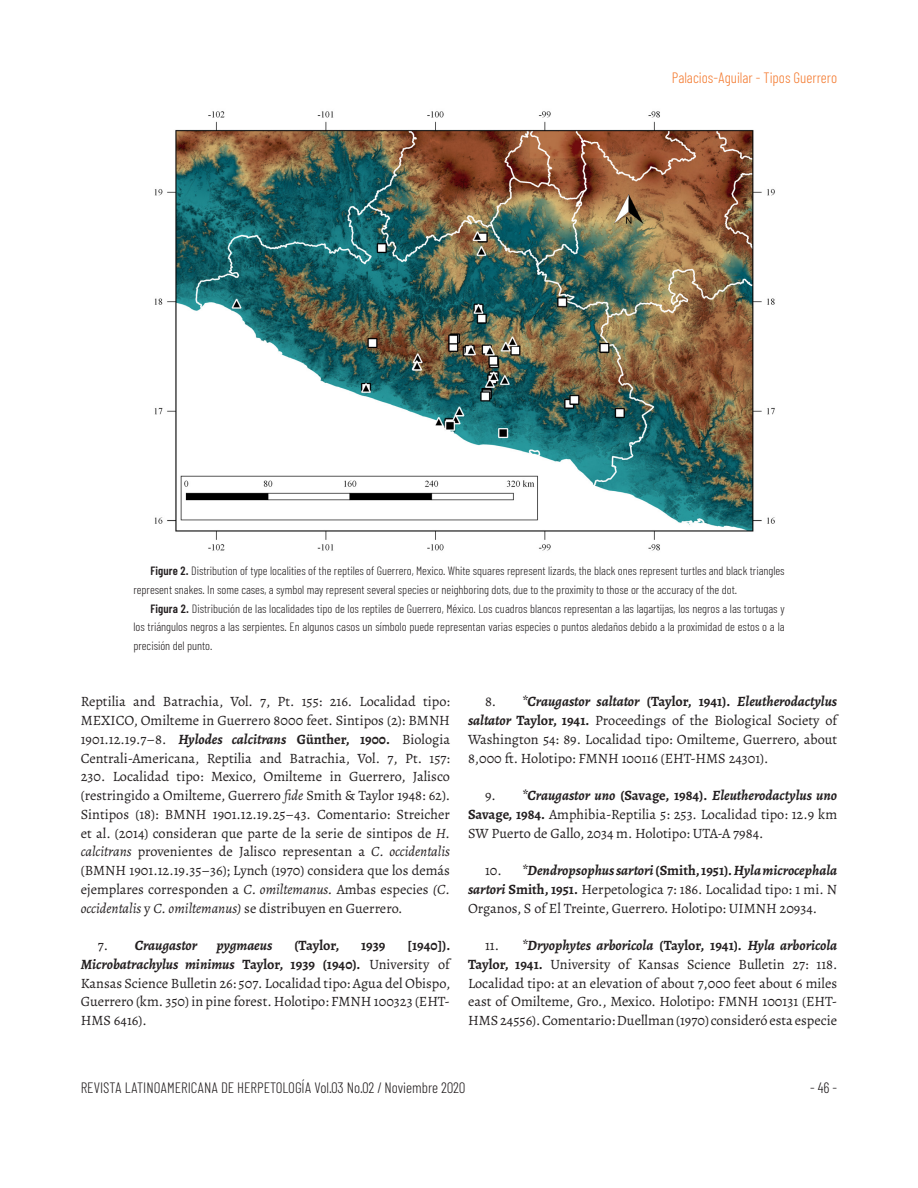
<style>
.page{position:relative;width:918px;height:1188px;background:#fff}
.page>*{position:absolute;margin:0;border:0;box-sizing:border-box;transform-origin:0 0}
.t1{font:300 15px "Barlow Condensed";color:#231f20}
.t2{font:300 15px "Barlow Condensed";color:#f47b31}
._02-txt_Artículo_2{font:14.25px/18.8px "Alegreya";color:#231f20;text-align:justify}
._02-txt_Artículo_2-2{font:italic 700 14.25px "Alegreya";color:#231f20}
._02-txt_Artículo_2-3{font:700 14.25px "Alegreya";color:#231f20}
._02-txt_pie_de_Foto{font:300 12px/18.8px "Barlow Condensed";color:#231f20}
.s1{font-weight:600}
.s2{font-weight:700;font-style:italic}
.s3{font-weight:700}
.s4{font-style:italic}
.s5{font-weight:400;font-style:normal}
</style>
<div class="page">
<img style="left:154px;top:111px;width:621px;height:440px">
<p class="t2" style="left:672px;top:68px;width:167px">Palacios-Aguilar - Tipos Guerrero</p>
<p class="_02-txt_pie_de_Foto" style="left:133px;top:561px;width:653px;text-indent:17px"><span class="s1">Figure 2.</span> Distribution of type localities of the reptiles of Guerrero, Mexico. White squares represent lizards, the black ones represent turtles and black triangles represent snakes. In some cases, a symbol may represent several species or neighboring dots, due to the proximity to those or the accuracy of the dot.</p>
<p class="_02-txt_pie_de_Foto" style="left:133px;top:599px;width:653px;text-align:justify;text-indent:17px"><span class="s1">Figura 2.</span> Distribución de las localidades tipo de los reptiles de Guerrero, México. Los cuadros blancos representan a las lagartijas, los negros a las tortugas y los triángulos negros a las serpientes. En algunos casos un símbolo puede representan varias especies o puntos aledaños debido a la proximidad de estos o a la precisión del punto.</p>
<p class="_02-txt_Artículo_2" style="left:81px;top:692px;width:371px">Reptilia and Batrachia, Vol. 7, Pt. 155: 216. Localidad tipo:<br>MEXICO, Omilteme in Guerrero 8000 feet. Sintipos (2): BMNH 1901.12.19.7–8. <span class="s2">Hylodes calcitrans</span> <span class="s3">Günther, 1900.</span> Biologia Centrali-Americana, Reptilia and Batrachia, Vol. 7, Pt. 157:<br>230. Localidad tipo: Mexico, Omilteme in Guerrero, Jalisco (restringido a Omilteme, Guerrero <span class="s4">fide</span> Smith &amp; Taylor 1948: 62).<br>Sintipos (18): BMNH 1901.12.19.25–43. Comentario: Streicher et al. (2014) consideran que parte de la serie de sintipos de <span class="s4">H. calcitrans</span> provenientes de Jalisco representan a <span class="s4">C. occidentalis </span>(BMNH 1901.12.19.35–36); Lynch (1970) considera que los demás ejemplares corresponden a <span class="s4">C. omiltemanus.</span> Ambas especies <span class="s4">(C. occidentalis</span> y <span class="s4">C. omiltemanus)</span> se distribuyen en Guerrero.</p>
<p class="_02-txt_Artículo_2-2" style="left:98px;top:935px;width:101px"><span class="s5">7.</span> Craugastor</p>
<p class="_02-txt_Artículo_2-2" style="left:216px;top:935px;width:58px">pygmaeus</p>
<p class="_02-txt_Artículo_2-3" style="left:294px;top:935px;width:46px">(Taylor,</p>
<p class="_02-txt_Artículo_2-3" style="left:361px;top:935px;width:26px">1939</p>
<p class="_02-txt_Artículo_2" style="left:81px;top:936px;width:371px;text-indent:327px"><span class="s3">[1940]).<br></span><span class="s2">Microbatrachylus minimus</span> <span class="s3">Taylor, 1939 (1940).</span> University of Kansas Science Bulletin 26: 507. Localidad tipo: Agua del Obispo, Guerrero (km. 350) in pine forest. Holotipo: FMNH 100323 (EHT-HMS 6416).</p>
<p class="_02-txt_Artículo_2" style="left:468px;top:692px;width:371px;text-indent:17px">8. <span class="s2">*Craugastor saltator</span> <span class="s3">(Taylor, 1941).</span> <span class="s2">Eleutherodactylus saltator</span> <span class="s3">Taylor, 1941.</span> Proceedings of the Biological Society of Washington 54: 89. Localidad tipo: Omilteme, Guerrero, about 8,000 ft. Holotipo: FMNH 100116 (EHT-HMS 24301).</p>
<p class="_02-txt_Artículo_2" style="left:468px;top:786px;width:371px;text-indent:17px">9. <span class="s2">*Craugastor uno</span> <span class="s3">(Savage, 1984).</span> <span class="s2">Eleutherodactylus uno </span><span class="s3">Savage</span><span class="s2">,</span> <span class="s3">1984.</span> Amphibia-Reptilia 5: 253. Localidad tipo: 12.9 km SW Puerto de Gallo, 2034 m. Holotipo: UTA-A 7984.</p>
<p class="_02-txt_Artículo_2" style="left:468px;top:861px;width:371px;text-indent:17px">10. <span class="s2">*Dendropsophus sartori</span> <span class="s3">(Smith, 1951).</span> <span class="s2">Hyla microcephala sartori</span> <span class="s3">Smith, 1951.</span> Herpetologica 7: 186. Localidad tipo: 1 mi. N Organos, S of El Treinte, Guerrero. Holotipo: UIMNH 20934.</p>
<p class="_02-txt_Artículo_2" style="left:468px;top:936px;width:371px;text-indent:17px">11. <span class="s2">*Dryophytes arboricola</span> <span class="s3">(Taylor, 1941).</span> <span class="s2">Hyla arboricola </span><span class="s3">Taylor, 1941.</span> University of Kansas Science Bulletin 27: 118.<br>Localidad tipo: at an elevation of about 7,000 feet about 6 miles east of Omilteme, Gro., Mexico. Holotipo: FMNH 100131 (EHT-HMS 24556). Comentario: Duellman (1970) consideró esta especie</p>
<p class="t1" style="left:81px;top:1079px;width:386px">REVISTA LATINOAMERICANA DE HERPETOLOGÍA Vol.03 No.02 / Noviembre 2020</p>
<p class="t1" style="left:810px;top:1079px;width:29px">- 46 -</p>
</div>
